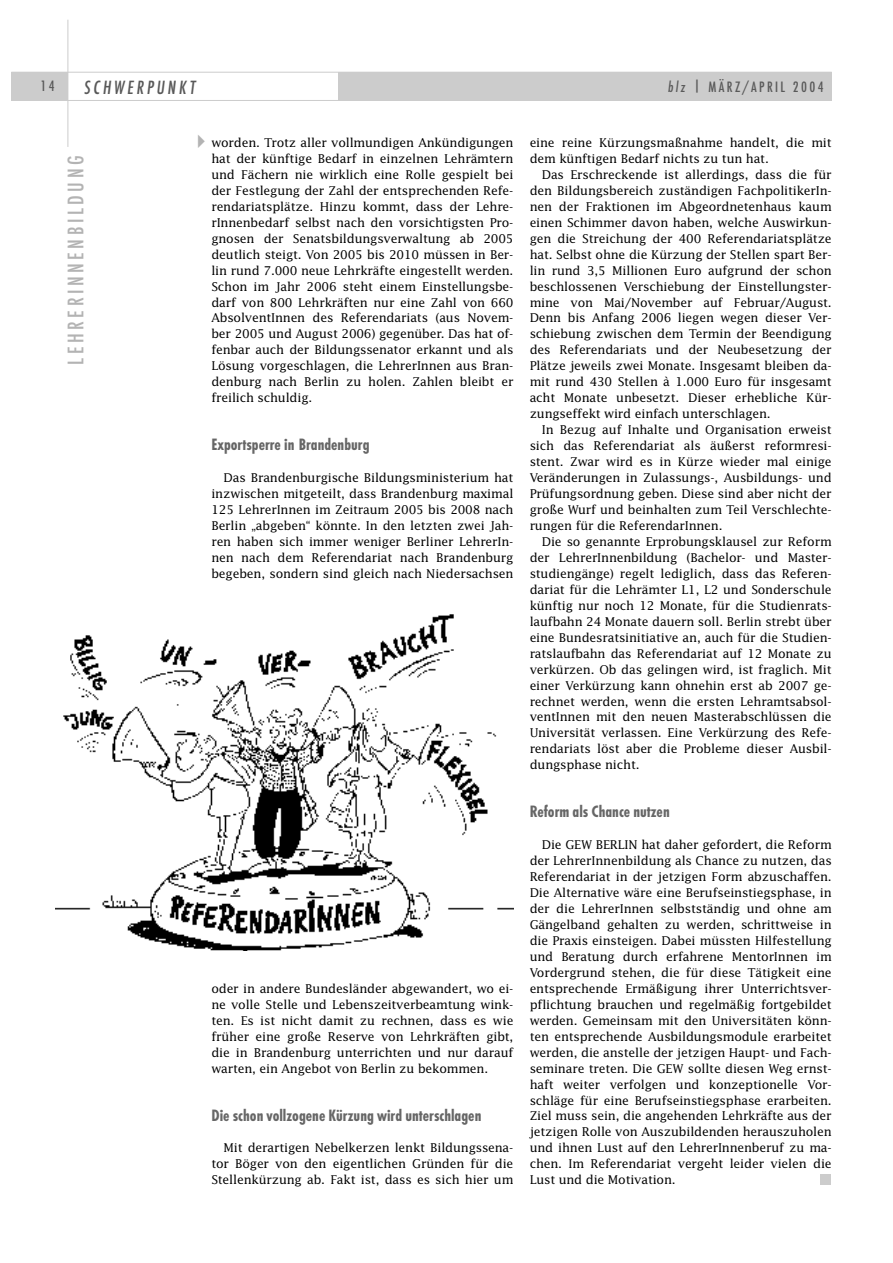
<style>
.page{position:relative;width:893px;height:1263px;background:#fff}
.page>*{position:absolute;margin:0;border:0;box-sizing:border-box;transform-origin:0 0}
.t1{font:500 condensed 23.55px "Futura T";letter-spacing:.15em;color:#b3b3b3}
.t2{font:italic 500 condensed 19.95px "Futura T";letter-spacing:.15em;color:#595959}
.t3{font:700 condensed 17.1px "Futura T";color:#666}
.t4{font:500 condensed 15.6px "Futura T";letter-spacing:.15em;color:#595959}
.t5{font:12.15px/15.9px "Lucida";letter-spacing:-.015em;color:#000;text-align:justify}
.s1{font-style:italic}
</style>
<div class="page">
<div style="left:11px;top:72px;width:57px;height:28px;background:#ccc"></div>
<hr style="left:11px;top:100px;width:820px;height:1px;background:#ccc">
<hr style="left:11px;top:72px;width:820px;height:1px;background:#ccc">
<hr style="left:67px;top:20px;width:1px;height:127px;background:#ccc">
<div style="left:339px;top:72px;width:492px;height:28px;background:#ccc"></div>
<div style="left:820px;top:1174px;width:10px;height:10px;background:#ccc"></div>
<img style="left:55px;top:614px;width:458px;height:336px">
<p class="t4" style="left:41px;top:79px;width:16px">14</p>
<h2 class="t2" style="left:84px;top:79px;width:113px">SCHWERPUNKT</h2>
<p class="t4" style="left:668px;top:80px;width:157px"><span class="s1">blz</span> | MÄRZ/APRIL 2004</p>
<h1 class="t1" style="left:66px;top:365px;width:211px;rotate:-90deg">LEHRERINNENBILDUNG</h1>
<p class="t5" style="left:211px;top:136px;width:303px">worden. Trotz aller vollmundigen Ankündigungen hat der künftige Bedarf in einzelnen Lehrämtern und Fächern nie wirklich eine Rolle gespielt bei der Festlegung der Zahl der entsprechenden Refe&shy;rendariatsplätze. Hinzu kommt, dass der Lehre&shy;rInnenbedarf selbst nach den vorsichtigsten Pro&shy;gnosen der Senatsbildungsverwaltung ab 2005 deutlich steigt. Von 2005 bis 2010 müssen in Ber&shy;lin rund 7.000 neue Lehrkräfte eingestellt werden.<br>Schon im Jahr 2006 steht einem Einstellungsbe&shy;darf von 800 Lehrkräften nur eine Zahl von 660<br>AbsolventInnen des Referendariats (aus Novem&shy;ber 2005 und August 2006) gegenüber. Das hat of&shy;fenbar auch der Bildungssenator erkannt und als Lösung vorgeschlagen, die LehrerInnen aus Bran&shy;denburg nach Berlin zu holen. Zahlen bleibt er freilich schuldig.</p>
<h3 class="t3" style="left:211px;top:438px;width:160px">Exportsperre in Brandenburg</h3>
<p class="t5" style="left:211px;top:471px;width:303px;text-indent:12px">Das Brandenburgische Bildungsministerium hat inzwischen mitgeteilt, dass Brandenburg maximal 125 LehrerInnen im Zeitraum 2005 bis 2008 nach Berlin „abgeben“ könnte. In den letzten zwei Jah&shy;ren haben sich immer weniger Berliner LehrerIn&shy;nen nach dem Referendariat nach Brandenburg begeben, sondern sind gleich nach Niedersachsen</p>
<p class="t5" style="left:211px;top:981px;width:303px">oder in andere Bundesländer abgewandert, wo ei&shy;ne volle Stelle und Lebenszeitverbeamtung wink&shy;ten. Es ist nicht damit zu rechnen, dass es wie früher eine große Reserve von Lehrkräften gibt, die in Brandenburg unterrichten und nur darauf warten, ein Angebot von Berlin zu bekommen.</p>
<h3 class="t3" style="left:211px;top:1108px;width:271px">Die schon vollzogene Kürzung wird unterschlagen</h3>
<p class="t5" style="left:211px;top:1141px;width:303px;text-indent:12px">Mit derartigen Nebelkerzen lenkt Bildungssena&shy;tor Böger von den eigentlichen Gründen für die Stellenkürzung ab. Fakt ist, dass es sich hier um</p>
<p class="t5" style="left:529px;top:136px;width:303px">eine reine Kürzungsmaßnahme handelt, die mit dem künftigen Bedarf nichts zu tun hat.</p>
<p class="t5" style="left:529px;top:167px;width:303px;text-indent:12px">Das Erschreckende ist allerdings, dass die für den Bildungsbereich zuständigen FachpolitikerIn&shy;nen der Fraktionen im Abgeordnetenhaus kaum einen Schimmer davon haben, welche Auswirkun&shy;gen die Streichung der 400 Referendariatsplätze hat. Selbst ohne die Kürzung der Stellen spart Ber&shy;lin rund 3,5 Millionen Euro aufgrund der schon beschlossenen Verschiebung der Einstellungster&shy;mine von Mai/November auf Februar/August.<br>Denn bis Anfang 2006 liegen wegen dieser Ver&shy;schiebung zwischen dem Termin der Beendigung des Referendariats und der Neubesetzung der Plätze jeweils zwei Monate. Insgesamt bleiben da&shy;mit rund 430 Stellen à 1.000 Euro für insgesamt acht Monate unbesetzt. Dieser erhebliche Kür&shy;zungseffekt wird einfach unterschlagen.</p>
<p class="t5" style="left:529px;top:423px;width:303px;text-indent:12px">In Bezug auf Inhalte und Organisation erweist sich das Referendariat als äußerst reformresi&shy;stent. Zwar wird es in Kürze wieder mal einige Veränderungen in Zulassungs-, Ausbildungs- und Prüfungsordnung geben. Diese sind aber nicht der große Wurf und beinhalten zum Teil Verschlechte&shy;rungen für die ReferendarInnen.</p>
<p class="t5" style="left:529px;top:535px;width:303px;text-indent:12px">Die so genannte Erprobungsklausel zur Reform der LehrerInnenbildung (Bachelor- und Master&shy;studiengänge) regelt lediglich, dass das Referen&shy;dariat für die Lehrämter L1, L2 und Sonderschule künftig nur noch 12 Monate, für die Studienrats&shy;laufbahn 24 Monate dauern soll. Berlin strebt über eine Bundesratsinitiative an, auch für die Studien&shy;ratslaufbahn das Referendariat auf 12 Monate zu verkürzen. Ob das gelingen wird, ist fraglich. Mit einer Verkürzung kann ohnehin erst ab 2007 ge&shy;rechnet werden, wenn die ersten Lehramtsabsol&shy;ventInnen mit den neuen Masterabschlüssen die Universität verlassen. Eine Verkürzung des Refe&shy;rendariats löst aber die Probleme dieser Ausbil&shy;dungsphase nicht.</p>
<h3 class="t3" style="left:529px;top:805px;width:142px">Reform als Chance nutzen</h3>
<p class="t5" style="left:529px;top:838px;width:303px;text-indent:12px">Die GEW BERLIN hat daher gefordert, die Reform der LehrerInnenbildung als Chance zu nutzen, das Referendariat in der jetzigen Form abzuschaffen.<br>Die Alternative wäre eine Berufseinstiegsphase, in der die LehrerInnen selbstständig und ohne am Gängelband gehalten zu werden, schrittweise in die Praxis einsteigen. Dabei müssten Hilfestellung und Beratung durch erfahrene MentorInnen im Vordergrund stehen, die für diese Tätigkeit eine entsprechende Ermäßigung ihrer Unterrichtsver&shy;pflichtung brauchen und regelmäßig fortgebildet werden. Gemeinsam mit den Universitäten könn&shy;ten entsprechende Ausbildungsmodule erarbeitet werden, die anstelle der jetzigen Haupt- und Fach&shy;seminare treten. Die GEW sollte diesen Weg ernst&shy;haft weiter verfolgen und konzeptionelle Vor&shy;schläge für eine Berufseinstiegsphase erarbeiten.<br>Ziel muss sein, die angehenden Lehrkräfte aus der jetzigen Rolle von Auszubildenden herauszuholen und ihnen Lust auf den LehrerInnenberuf zu ma&shy;chen. Im Referendariat vergeht leider vielen die Lust und die Motivation.</p>
</div>
